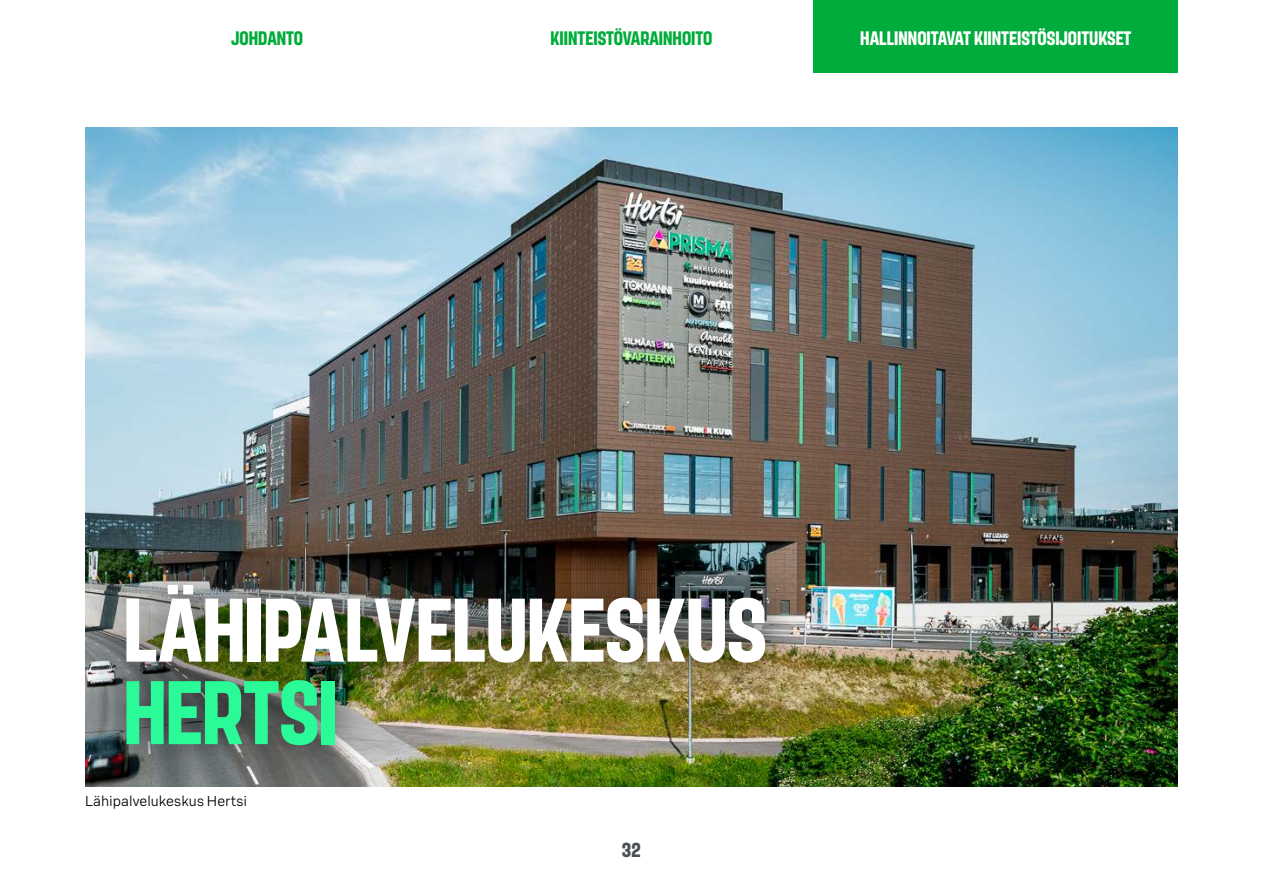
<style>
.page{position:relative;width:1263px;height:893px;background:#fff}
.page>*{position:absolute;margin:0;border:0;box-sizing:border-box;transform-origin:0 0}
.H1_Pääotsikko{font:700 90px/82.5px "S Bonus Display";letter-spacing:-.01em;color:#fff}
.t1{font:700 20.25px "S Bonus Display";color:#474f54}
.t2{font:700 19.5px "S Bonus Display";color:#fff}
.t3{font:700 19.5px "S Bonus Display";color:#00ac3b}
.P_Leipis{font:300 13.95px "S Bonus UX";color:#000}
.s1{color:#2afa97}
</style>
<div class="page">
<div style="left:814px;top:0;width:364px;height:72px;background:#00ac3b"></div>
<img style="left:85px;top:128px;width:1093px;height:659px">
<div style="left:87px;top:547px;width:716px;height:237px;background:#000;opacity:.75"></div>
<p class="t3" style="left:231px;top:26px;width:73px">JOHDANTO</p>
<p class="t3" style="left:551px;top:26px;width:163px">KIINTEISTÖVARAINHOITO</p>
<p class="t2" style="left:860px;top:26px;width:273px">HALLINNOITAVAT KIINTEISTÖSIJOITUKSET</p>
<h1 class="H1_Pääotsikko" style="left:123px;top:589px;width:645px">LÄHIPALVELUKESKUS<br><span class="s1">HERTSI</span></h1>
<p class="P_Leipis" style="left:85px;top:792px;width:164px">Lähipalvelukeskus Hertsi</p>
<p class="t1" style="left:622px;top:837px;width:21px">32</p>
</div>
